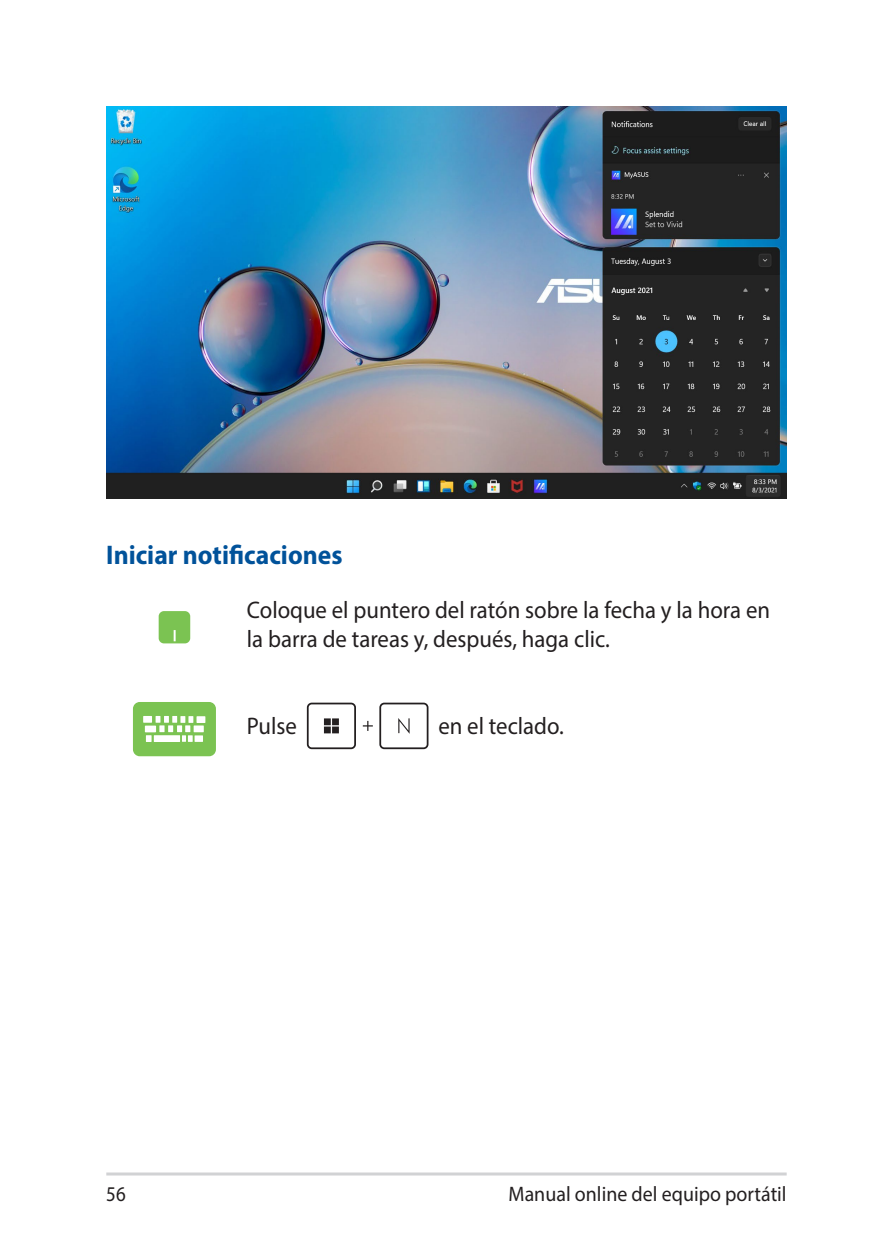
<style>
.page{position:relative;width:893px;height:1259px;background:#fff}
.page>*{position:absolute;margin:0;border:0;box-sizing:border-box;transform-origin:0 0}
.t1{font:700 27px "Myriad Pro";color:#01529a;scale:.95 1}
.t2{font:24px/28.8px "Myriad Pro";color:#231f20;scale:.95 1}
.t3{font:21px "Myriad Pro";color:#231f20;scale:.95 1}
.t4{font:21px "Myriad Pro";color:#231f20;scale:.9 1}
</style>
<div class="page">
<hr style="left:106px;top:1172px;width:681px;height:3px;background:#d1d2d4">
<div style="left:159px;top:611px;width:31px;height:32px;background:#7bc352;border-radius:5px"></div>
<svg style="left:174px;top:630px;width:2px;height:11px"></svg>
<div style="left:134px;top:703px;width:81px;height:52px;background:#7bc352;border-radius:6px"></div>
<div style="left:133px;top:702px;width:83px;height:54px;border:2px solid #7bc352;border-radius:6px"></div>
<div style="left:197px;top:716px;width:8px;height:7px;background:#fff"></div>
<div style="left:145px;top:725px;width:11px;height:7px;background:#fff"></div>
<div style="left:146px;top:735px;width:6px;height:7px;background:#fff"></div>
<div style="left:154px;top:735px;width:26px;height:7px;background:#fff"></div>
<div style="left:194px;top:725px;width:10px;height:7px;background:#fff"></div>
<svg style="left:156px;top:716px;width:37px;height:26px"></svg>
<div style="left:195px;top:735px;width:8px;height:7px;background:#fff"></div>
<div style="left:143px;top:716px;width:9px;height:6px;background:#fff"></div>
<div style="left:379px;top:702px;width:49px;height:47px;border:2px solid #231f20;border-radius:4px"></div>
<svg style="left:363px;top:721px;width:10px;height:10px"></svg>
<div style="left:307px;top:702px;width:49px;height:47px;border:2px solid #231f20;border-radius:4px"></div>
<svg style="left:398px;top:718px;width:12px;height:16px"></svg>
<div style="left:324px;top:726px;width:7px;height:7px;background:#231f20"></div>
<div style="left:332px;top:718px;width:7px;height:7px;background:#231f20"></div>
<div style="left:324px;top:718px;width:7px;height:7px;background:#231f20"></div>
<div style="left:332px;top:726px;width:7px;height:7px;background:#231f20"></div>
<img style="left:106px;top:106px;width:681px;height:393px">
<p class="t1" style="left:106px;top:537px;width:250px">Iniciar notificaciones</p>
<p class="t2" style="left:247px;top:595px;width:552px">Coloque el puntero del ratón sobre la fecha y la hora en la barra de tareas y, después, haga clic.</p>
<p class="t2" style="left:247px;top:711px;width:54px">Pulse</p>
<p class="t2" style="left:438px;top:711px;width:134px">en el teclado.</p>
<p class="t4" style="left:106px;top:1180px;width:23px">56</p>
<p class="t3" style="left:508px;top:1180px;width:294px">Manual online del equipo portátil</p>
</div>
